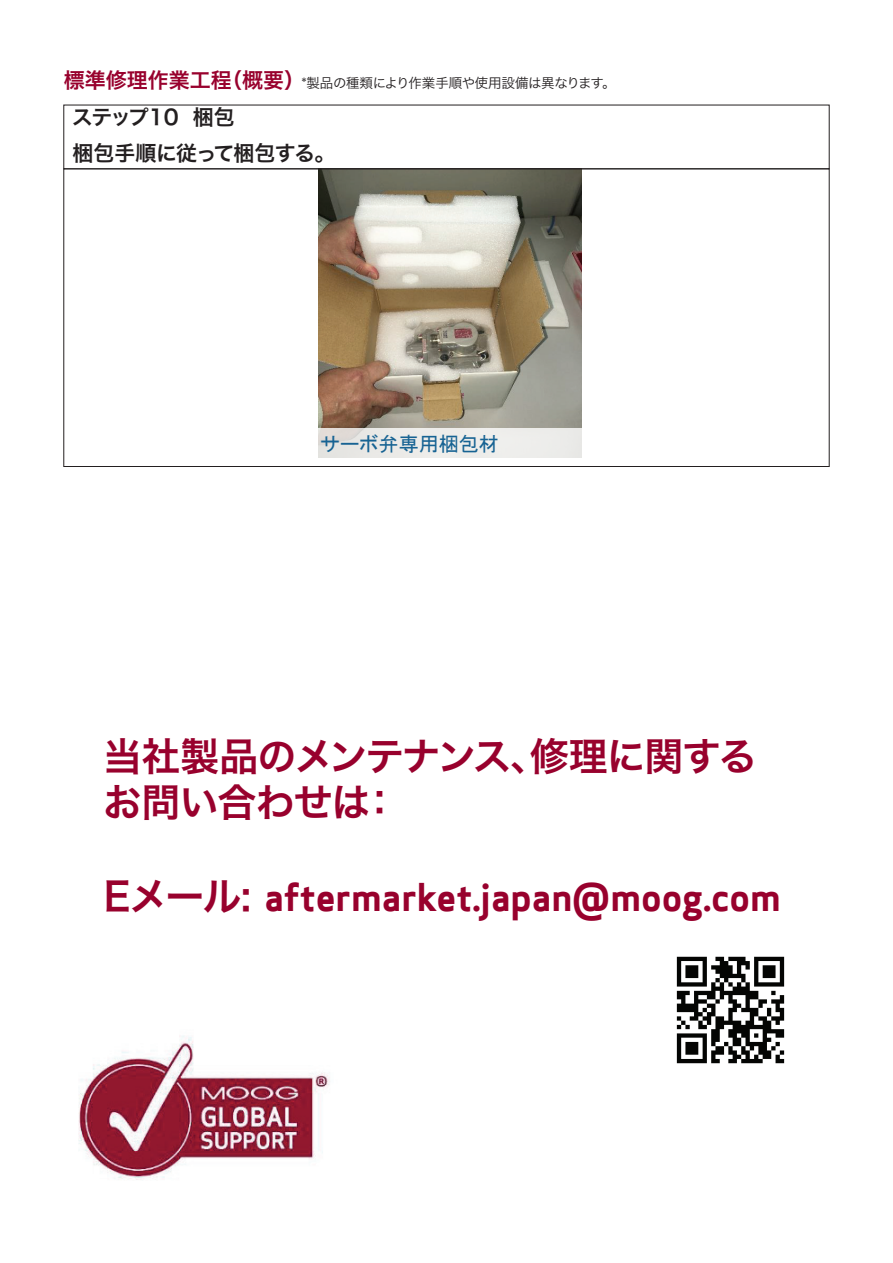
<style>
.page{position:relative;width:893px;height:1263px;background:#fff}
.page>*{position:absolute;margin:0;border:0;box-sizing:border-box;transform-origin:0 0}
.t1{font:39px/46.8px "Hira Kaku Pro W6";letter-spacing:-.03em;color:#98012d}
.t2{font:700 37.5px "Apex Sans";color:#98012d}
.t3{font:21px/36px "Hira Kaku Pro W6";letter-spacing:-.035em;color:#231f20}
.t4{font:20.1px "MS P Gothic";color:#176393}
.t5{font:13.5px "Hira Kaku Pro W3";letter-spacing:-.03em;color:#231f20}
.s1{font-family:"Hira Kaku Pro W6";font-size:21px;color:#98012d}
.s2{font-family:"Hira Kaku Pro W6";font-weight:400;font-size:39px}
</style>
<div class="page">
<img style="left:318px;top:171px;width:263px;height:257px">
<div style="left:314px;top:428px;width:271px;height:31px;background:#fff;opacity:.8"></div>
<div style="left:64px;top:105px;width:765px;height:64px;border:1px solid #231f20"></div>
<img style="left:78px;top:1036px;width:252px;height:144px">
<img style="left:676px;top:956px;width:109px;height:108px">
<p class="t5" style="left:64px;top:71px;width:553px"><span class="s1">標準修理作業工程（概要）</span>*製品の種類により作業手順や使用設備は異なります。</p>
<h3 class="t3" style="left:72px;top:98px;width:265px">ステップ10 梱包<br>梱包手順に従って梱包する。</h3>
<h3 class="t4" style="left:320px;top:434px;width:180px">サーボ弁専用梱包材</h3>
<h1 class="t1" style="left:103px;top:731px;width:656px">当社製品のメンテナンス、修理に関するお問い合わせは：</h1>
<h2 class="t2" style="left:104px;top:873px;width:679px"><span class="s2">Eメール:</span> aftermarket.japan@moog.com</h2>
</div>
